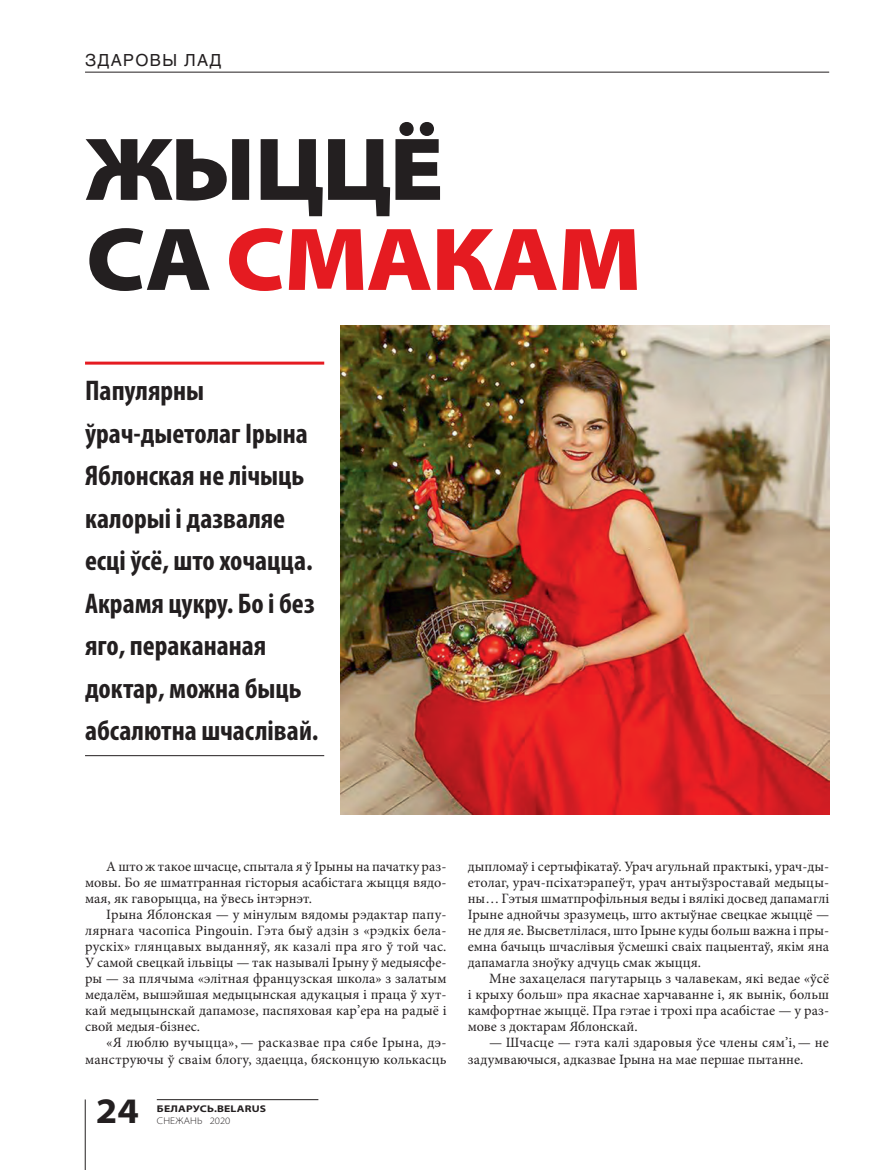
<style>
.page{position:relative;width:893px;height:1170px;background:#fff}
.page>*{position:absolute;margin:0;border:0;box-sizing:border-box;transform-origin:0 0}
.ZAG_NEW_big{font:900 semi-expanded 90px/90px "Myriad Pro";letter-spacing:-.02em;color:#231f20}
.t1{font:700 semi-expanded 36px "Myriad Pro";color:#231f20}
.VREZKA_maliy_polosky{font:700 condensed 28.5px/42.5px "Myriad Pro";color:#231f20}
.РУБРИКА_лево{font:16.5px "Helios";letter-spacing:.08em;color:#231f20}
.TEXT_body{font:14.25px/16px "Minion Pro";letter-spacing:.005em;color:#231f20;text-align:justify}
.t2{font:700 semi-expanded 9.75px "Myriad Pro";letter-spacing:.02em;color:#231f20;scale:1.1 1}
.t3{font:300 semi-expanded 9.75px "Myriad Pro";letter-spacing:.02em;color:#231f20}
.s1{color:#e51b21}
</style>
<div class="page">
<hr style="left:85px;top:361px;width:239px;height:3px;background:#e51b21">
<hr style="left:85px;top:755px;width:239px;height:1px;background:#231f20">
<img style="left:340px;top:325px;width:489px;height:489px">
<hr style="left:85px;top:72px;width:744px;height:1px;background:#231f20">
<hr style="left:157px;top:1099px;width:161px;height:1px;background:#231f20">
<hr style="left:85px;top:1099px;width:1px;height:70px;background:#231f20">
<p class="РУБРИКА_лево" style="left:85px;top:51px;width:138px">ЗДАРОВЫ ЛАД</p>
<p class="ZAG_NEW_big" style="left:86px;top:125px;width:557px">ЖЫЦЦЁ<br>СА <span class="s1">СМАКАМ</span></p>
<p class="VREZKA_maliy_polosky" style="left:85px;top:369px;width:235px">Папулярны ўрач-дыетолаг Ірына<br>Яблонская не лічыць калорыі і дазваляе есці ўсё, што хочацца.<br>Акрамя цукру. Бо і без яго, перакананая доктар, можна быць абсалютна шчаслівай.</p>
<p class="TEXT_body" style="left:85px;top:858px;width:361px;text-indent:21px">А што ж такое шчасце, спытала я ў Ірыны на пачатку раз&shy;мовы. Бо яе шматгранная гісторыя асабістага жыцця вядо&shy;мая, як гаворыцца, на ўвесь інтэрнэт.</p>
<p class="TEXT_body" style="left:85px;top:906px;width:363px;text-indent:21px">Ірына Яблонская — у мінулым вядомы рэдактар папу&shy;лярнага часопіса Pіngouіn. Гэта быў адзін з «рэдкіх бела&shy;рускіх» глянцавых выданняў, як казалі пра яго ў той час.<br>У самой свецкай ільвіцы — так называлі Ірыну ў медыясфе&shy;ры — за плячыма «элітная французская школа» з залатым медалём, вышэйшая медыцынская адукацыя і праца ў хут&shy;кай медыцынскай дапамозе, паспяховая кар’ера на радыё і свой медыя-бізнес.</p>
<p class="TEXT_body" style="left:85px;top:1034px;width:363px;text-align:right">«Я люблю вучыцца», — расказвае пра сябе Ірына, дэ&shy;манструючы ў сваім блогу, здаецца, бясконцую колькасць</p>
<h2 class="t1" style="left:96px;top:1090px;width:45px">24</h2>
<p class="t2" style="left:157px;top:1103px;width:101px">БЕЛАРУСЬ.BELARUS</p>
<p class="t3" style="left:157px;top:1114px;width:75px">СНЕЖАНЬ 2020</p>
<p class="TEXT_body" style="left:468px;top:858px;width:363px">дыпломаў і сертыфікатаў. Урач агульнай практыкі, урач-ды&shy;етолаг, урач-псіхатэрапеўт, урач антыўзроставай медыцы&shy;ны… Гэтыя шматпрофільныя веды і вялікі досвед дапамаглі Ірыне аднойчы зразумець, што актыўнае свецкае жыццё — не для яе. Высветлілася, што Ірыне куды больш важна і пры&shy;емна бачыць шчаслівыя ўсмешкі сваіх пацыентаў, якім яна дапамагла зноўку адчуць смак жыцця.</p>
<p class="TEXT_body" style="left:468px;top:970px;width:363px;text-indent:21px">Мне захацелася пагутарыць з чалавекам, які ведае «ўсё і крыху больш» пра якаснае харчаванне і, як вынік, больш камфортнае жыццё. Пра гэтае і трохі пра асабістае — у раз&shy;мове з доктарам Яблонскай.</p>
<p class="TEXT_body" style="left:468px;top:1034px;width:363px;text-indent:21px">— Шчасце — гэта калі здаровыя ўсе члены сям’і,— не задумваючыся, адказвае Ірына на мае першае пытанне.</p>
</div>
